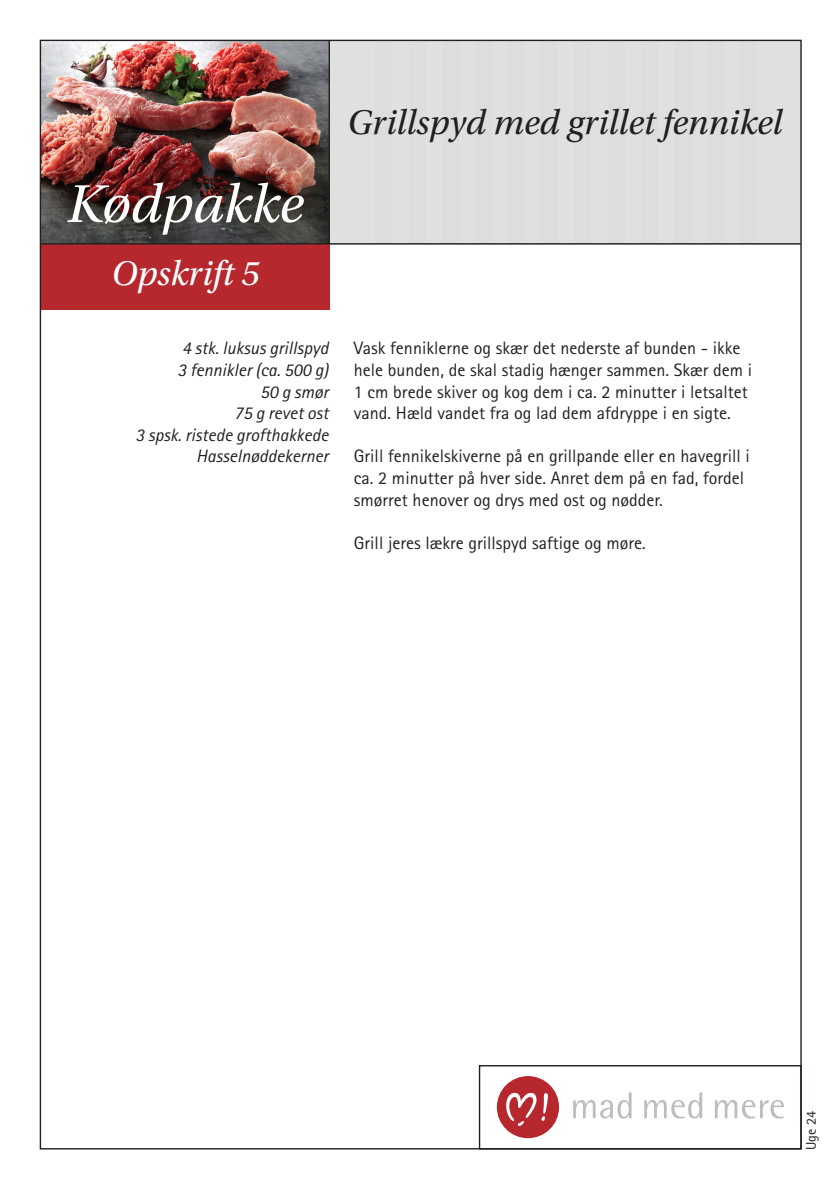
<style>
.page{position:relative;width:840px;height:1191px;background:#fff}
.page>*{position:absolute;margin:0;border:0;box-sizing:border-box;transform-origin:0 0}
.t1{font:italic 56px "Utopia Std";color:#fff}
.t2{font:italic 36px "Utopia Std";color:#231f20}
.t3{font:italic 36px "Utopia Std";color:#fff}
.t4{font:18px/21.6px "Rotis Sans Serif Std";color:#231f20}
.t5{font:italic 18px/21.6px "Rotis Sans Serif Std";color:#231f20;text-align:right}
.t6{font:14px "Rotis Sans Serif Std";color:#231f20}
</style>
<div class="page">
<div style="left:496px;top:1076px;width:62px;height:62px;background:#b7282e;border-radius:50%"></div>
<svg style="left:573px;top:1092px;width:58px;height:26px"></svg>
<svg style="left:644px;top:1092px;width:57px;height:26px"></svg>
<svg style="left:715px;top:1100px;width:68px;height:18px"></svg>
<svg style="left:506px;top:1092px;width:41px;height:34px"></svg>
<div style="left:478px;top:1065px;width:323px;height:84px;border:1px solid #231f20"></div>
<div style="left:41px;top:244px;width:289px;height:65px;background:#b7282e"></div>
<img style="left:42px;top:42px;width:286px;height:201px">
<div style="left:329px;top:40px;width:471px;height:204px;background:#e0e0e0"></div>
<hr style="left:41px;top:243px;width:759px;height:1px;background:#231f20">
<hr style="left:328px;top:41px;width:2px;height:203px;background:#231f20">
<h1 class="t1" style="left:67px;top:173px;width:238px">Kødpakke</h1>
<h2 class="t3" style="left:112px;top:254px;width:149px">Opskrift 5</h2>
<p class="t5" style="left:182px;top:338px;width:148px">4 stk. luksus grillspyd</p>
<p class="t5" style="left:177px;top:359px;width:153px">3 fennikler (ca. 500 g)</p>
<p class="t5" style="left:260px;top:381px;width:70px">50 g smør</p>
<p class="t5" style="left:234px;top:402px;width:96px">75 g revet ost</p>
<p class="t5" style="left:135px;top:424px;width:194px">3 spsk. ristede grofthakkede<br>Hasselnøddekerner</p>
<p class="t2" style="left:347px;top:103px;width:436px">Grillspyd med grillet fennikel</p>
<p class="t4" style="left:354px;top:337px;width:399px">Vask fenniklerne og skær det nederste af bunden - ikke hele bunden, de skal stadig hænger sammen. Skær dem i 1 cm brede skiver og kog dem i ca. 2 minutter i letsaltet vand. Hæld vandet fra og lad dem afdryppe i en sigte.</p>
<p class="t4" style="left:354px;top:445px;width:397px">Grill fennikelskiverne på en grillpande eller en havegrill i ca. 2 minutter på hver side. Anret dem på en fad, fordel smørret henover og drys med ost og nødder.</p>
<p class="t4" style="left:354px;top:532px;width:293px">Grill jeres lækre grillspyd saftige og møre.</p>
<p class="t6" style="left:802px;top:1150px;width:40px;rotate:-90deg">Uge 24</p>
</div>
